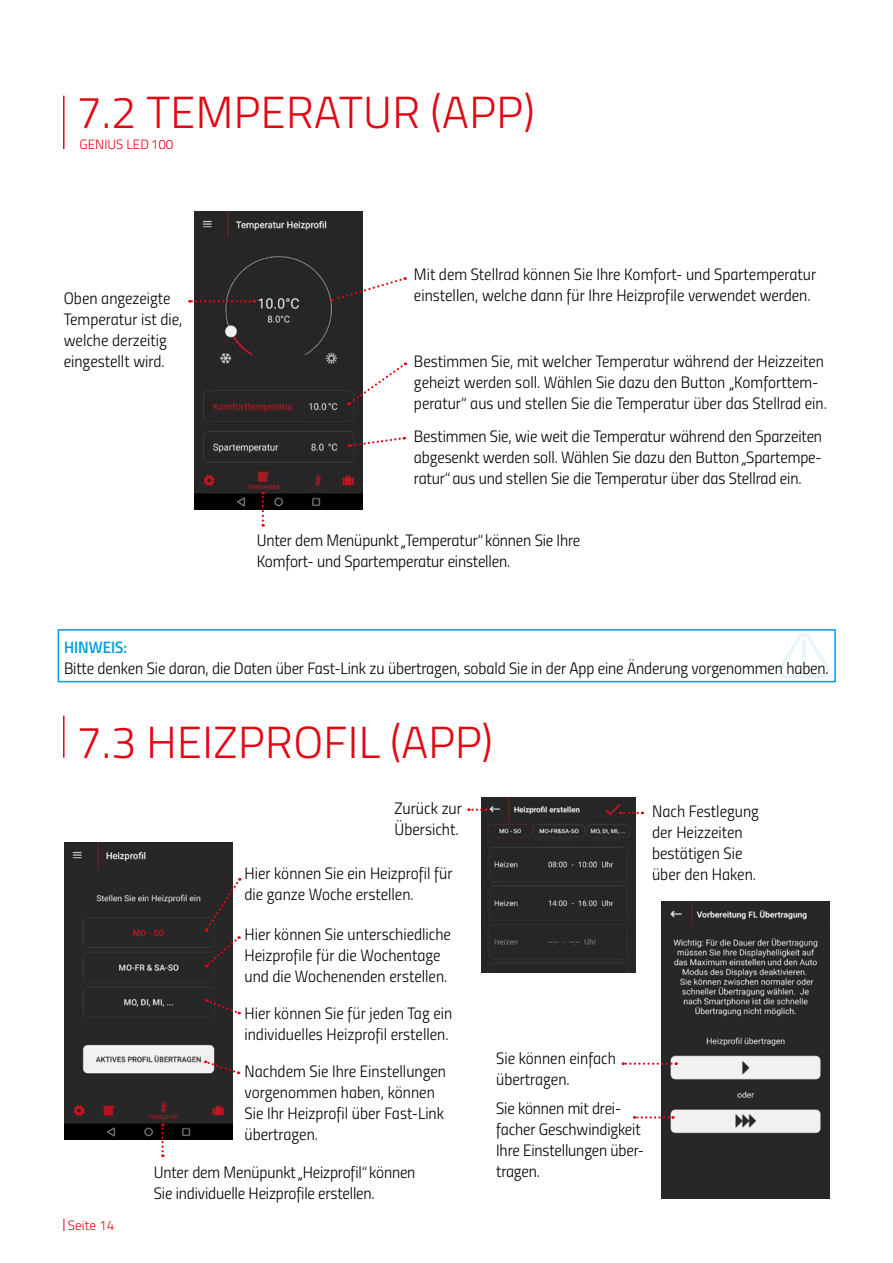
<style>
.page{position:relative;width:893px;height:1263px;background:#fff}
.page>*{position:absolute;margin:0;border:0;box-sizing:border-box;transform-origin:0 0}
.t1{font:300 45px "Titillium";letter-spacing:.01em;color:#e30613}
.t2{font:16.5px/21px "Titillium Light Upright";color:#000}
.t3{font:16.5px "Titillium Semibold Upright";color:#009fe3}
.t4{font:300 13.5px "Titillium";color:#e30613}
.s1{font-family:"Amatic";font-weight:700}
</style>
<div class="page">
<hr style="left:63px;top:96px;width:2px;height:53px;background:#e30613">
<svg style="left:64px;top:1219px;width:1px;height:12px"></svg>
<img style="left:482px;top:798px;width:153px;height:174px">
<img style="left:195px;top:212px;width:167px;height:297px">
<svg style="left:330px;top:277px;width:76px;height:25px"></svg>
<img style="left:65px;top:842px;width:167px;height:298px">
<svg style="left:161px;top:1123px;width:3px;height:34px"></svg>
<svg style="left:347px;top:363px;width:60px;height:43px"></svg>
<svg style="left:347px;top:436px;width:58px;height:12px"></svg>
<svg style="left:262px;top:492px;width:2px;height:35px"></svg>
<svg style="left:204px;top:878px;width:37px;height:90px"></svg>
<svg style="left:205px;top:999px;width:35px;height:16px"></svg>
<svg style="left:204px;top:1060px;width:36px;height:14px"></svg>
<svg style="left:188px;top:300px;width:68px;height:3px"></svg>
<svg style="left:619px;top:811px;width:25px;height:3px"></svg>
<svg style="left:467px;top:808px;width:20px;height:3px"></svg>
<hr style="left:63px;top:716px;width:2px;height:42px;background:#e30613">
<svg style="left:778px;top:633px;width:51px;height:45px"></svg>
<hr style="left:802px;top:641px;width:4px;height:21px;background:#e6f5fc">
<div style="left:58px;top:629px;width:778px;height:53px;border:2px solid #009fe3"></div>
<img style="left:661px;top:901px;width:168px;height:298px">
<svg style="left:622px;top:1062px;width:55px;height:3px"></svg>
<svg style="left:633px;top:1116px;width:41px;height:3px"></svg>
<h1 class="t1" style="left:77px;top:79px;width:460px">7.2 TEMPERATUR (APP)</h1>
<p class="t4" style="left:80px;top:134px;width:95px">GENIUS LED100</p>
<p class="t2" style="left:64px;top:287px;width:120px">Oben angezeigte<br>Temperatur ist die, welche derzeitig eingestellt wird.</p>
<p class="t2" style="left:414px;top:262px;width:404px">Mit dem Stellrad können Sie Ihre Komfort- und Spartemperatur einstellen, welche dann für Ihre Heizprofile verwendet werden.</p>
<p class="t2" style="left:414px;top:350px;width:414px">Bestimmen Sie, mit welcher Temperatur während der Heizzeiten geheizt werden soll. Wählen Sie dazu den Button <span class="s1">„</span>Komforttem&shy;peratur“ aus und stellen Sie die Temperatur über das Stellrad ein.</p>
<p class="t2" style="left:414px;top:425px;width:410px;text-align:justify">Bestimmen Sie, wie weit die Temperatur während den Sparzeiten abgesenkt werden soll. Wählen Sie dazu den Button<span class="s1">„</span>Spartempe&shy;ratur“aus und stellen Sie die Temperatur über das Stellrad ein.</p>
<p class="t2" style="left:257px;top:529px;width:325px">Unter dem Menüpunkt<span class="s1">„</span>Temperatur“können Sie Ihre<br>Komfort- und Spartemperatur einstellen.</p>
<p class="t3" style="left:64px;top:634px;width:65px">HINWEIS:</p>
<p class="t2" style="left:64px;top:656px;width:766px">Bitte denken Sie daran, die Daten über Fast-Link zu übertragen, sobald Sie in der App eine Änderung vorgenommen haben.</p>
<h1 class="t1" style="left:77px;top:709px;width:418px">7.3 HEIZPROFIL (APP)</h1>
<p class="t4" style="left:68px;top:1215px;width:48px">Seite 14</p>
<p class="t2" style="left:395px;top:797px;width:69px">Zurück zur<br>Übersicht.</p>
<p class="t2" style="left:244px;top:862px;width:210px">Hier können Sie ein Heizprofil für die ganze Woche erstellen.</p>
<p class="t2" style="left:244px;top:923px;width:208px">Hier können Sie unterschiedliche<br>Heizprofile für die Wochentage und die Wochenenden erstellen.</p>
<p class="t2" style="left:244px;top:1001px;width:209px">Hier können Sie für jeden Tag ein individuelles Heizprofil erstellen.</p>
<p class="t2" style="left:244px;top:1060px;width:203px">Nachdem Sie Ihre Einstellungen vorgenommen haben, können<br>Sie Ihr Heizprofil über Fast-Link übertragen.</p>
<p class="t2" style="left:154px;top:1161px;width:263px">Unter dem Menüpunkt<span class="s1">„</span>Heizprofil“können<br>Sie individuelle Heizprofile erstellen.</p>
<p class="t2" style="left:652px;top:800px;width:108px">Nach Festlegung der Heizzeiten bestätigen Sie über den Haken.</p>
<p class="t2" style="left:496px;top:1047px;width:121px">Sie können einfach übertragen.</p>
<p class="t2" style="left:496px;top:1097px;width:150px">Sie können mit drei&shy;facher Geschwindigkeit<br>Ihre Einstellungen über&shy;tragen.</p>
</div>
